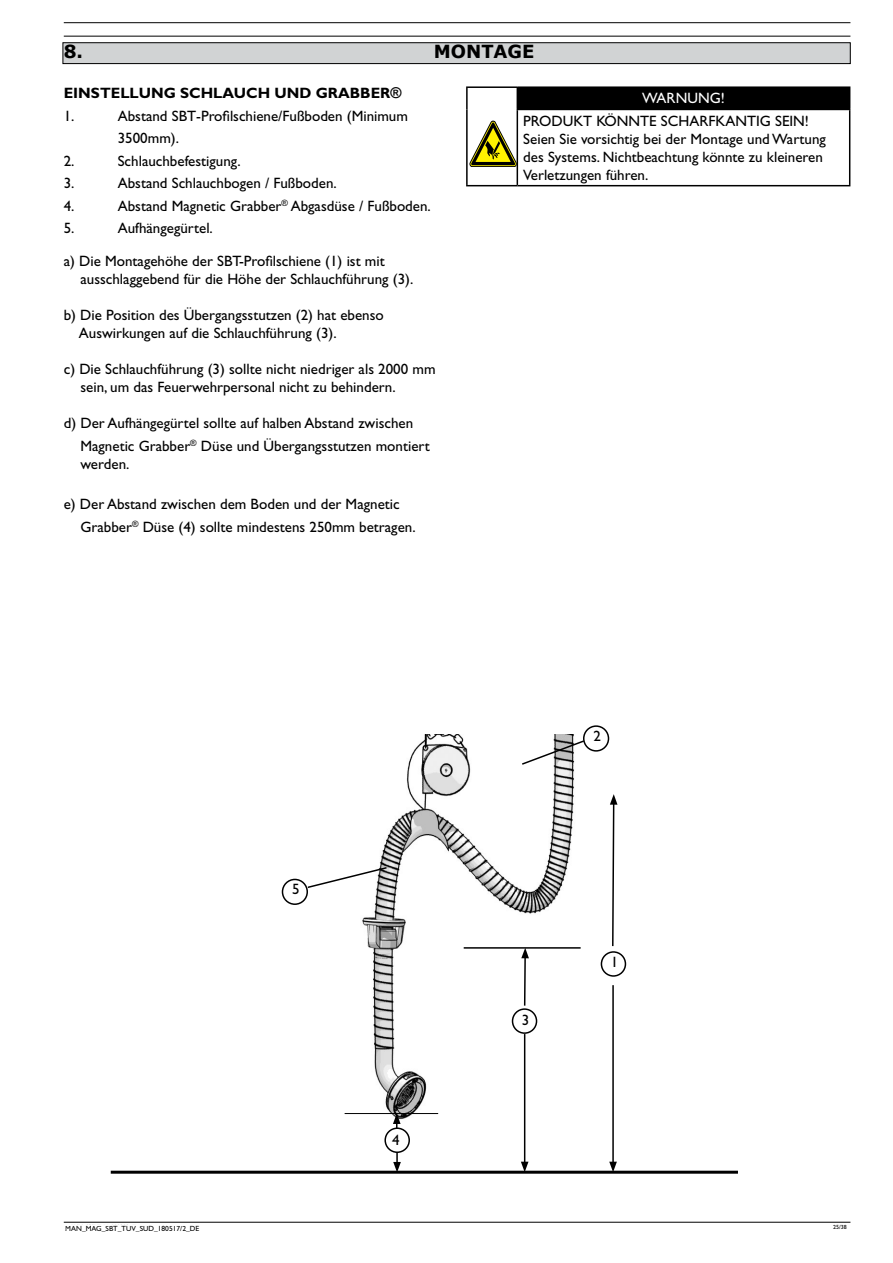
<style>
.page{position:relative;width:893px;height:1263px;background:#fff}
.page>*{position:absolute;margin:0;border:0;box-sizing:border-box;transform-origin:0 0}
.t1{font:700 18px "Verdana";color:#000}
.t2{font:15px/18px "Gill Sans Std";color:#000}
.t3{font:700 15px "Gill Sans Std";color:#000}
.t4{font:15px "Gill Sans Std";color:#fff}
.t5{font:7.5px "Gill Sans Std";color:#000}
.t6{font:6px "Gill Sans Std";color:#000}
.s1{font-size:7.5px;color:#fff}
</style>
<div class="page">
<div style="left:63px;top:43px;width:787px;height:21px;background:#d1d3d4"></div>
<div style="left:63px;top:43px;width:787px;height:21px;border:1px solid #000"></div>
<img style="left:281px;top:735px;width:342px;height:389px">
<svg style="left:610px;top:794px;width:7px;height:153px"></svg>
<hr style="left:612px;top:985px;width:2px;height:179px;background:#000">
<svg style="left:609px;top:1162px;width:8px;height:9px"></svg>
<div style="left:601px;top:951px;width:25px;height:26px;border:2px solid #000;border-radius:50%"></div>
<hr style="left:464px;top:947px;width:117px;height:2px;background:#000">
<svg style="left:521px;top:948px;width:8px;height:59px"></svg>
<hr style="left:524px;top:1034px;width:1px;height:130px;background:#000">
<svg style="left:521px;top:1162px;width:7px;height:9px"></svg>
<div style="left:512px;top:1008px;width:25px;height:26px;border:2px solid #000;border-radius:50%"></div>
<hr style="left:345px;top:1113px;width:93px;height:1px;background:#000">
<svg style="left:393px;top:1114px;width:8px;height:13px"></svg>
<svg style="left:393px;top:1153px;width:8px;height:18px"></svg>
<div style="left:384px;top:1127px;width:26px;height:26px;border:2px solid #000;border-radius:50%"></div>
<svg style="left:520px;top:739px;width:66px;height:27px"></svg>
<div style="left:583px;top:725px;width:26px;height:27px;border:2px solid #000;border-radius:50%"></div>
<svg style="left:306px;top:866px;width:82px;height:23px"></svg>
<div style="left:282px;top:879px;width:26px;height:26px;border:2px solid #000;border-radius:50%"></div>
<hr style="left:111px;top:1171px;width:627px;height:3px;background:#000">
<hr style="left:64px;top:36px;width:786px;height:1px;background:#000">
<hr style="left:64px;top:22px;width:786px;height:1px;background:#000">
<hr style="left:64px;top:1222px;width:786px;height:1px;background:#000">
<div style="left:517px;top:87px;width:333px;height:22px;background:#000"></div>
<hr style="left:466px;top:86px;width:51px;height:2px;background:#000">
<hr style="left:466px;top:88px;width:2px;height:21px;background:#000">
<hr style="left:517px;top:86px;width:333px;height:2px;background:#000">
<hr style="left:466px;top:109px;width:2px;height:76px;background:#000">
<hr style="left:517px;top:109px;width:333px;height:1px;background:#000">
<hr style="left:517px;top:110px;width:1px;height:75px;background:#000">
<hr style="left:849px;top:110px;width:1px;height:75px;background:#000">
<hr style="left:466px;top:185px;width:51px;height:1px;background:#000">
<hr style="left:517px;top:185px;width:333px;height:1px;background:#000">
<svg style="left:470px;top:121px;width:46px;height:46px"></svg>
<p class="t1" style="left:64px;top:39px;width:21px">8.</p>
<p class="t1" style="left:434px;top:39px;width:102px">MONTAGE</p>
<p class="t3" style="left:64px;top:84px;width:339px">EINSTELLUNG SCHLAUCH UND GRABBER®</p>
<p class="t2" style="left:64px;top:107px;width:12px">1.</p>
<p class="t2" style="left:118px;top:104px;width:292px;line-height:22.5px">Abstand SBT-Profilschiene/Fußboden (Minimum<br>3500mm).</p>
<p class="t2" style="left:64px;top:152px;width:12px">2.</p>
<p class="t2" style="left:118px;top:152px;width:124px">Schlauchbefestigung.</p>
<p class="t2" style="left:64px;top:174px;width:12px">3.</p>
<p class="t2" style="left:118px;top:174px;width:221px">Abstand Schlauchbogen / Fußboden.</p>
<p class="t2" style="left:64px;top:197px;width:12px">4.</p>
<p class="t2" style="left:118px;top:197px;width:315px">Abstand Magnetic Grabber<sup>®</sup> Abgasdüse / Fußboden.</p>
<p class="t2" style="left:64px;top:219px;width:12px">5.</p>
<p class="t2" style="left:118px;top:219px;width:97px">Aufhängegürtel.</p>
<p class="t2" style="left:80px;top:252px;width:334px;text-indent:-17px">a) Die Montagehöhe der SBT-Profilschiene (1) ist mit ausschlaggebend für die Höhe der Schlauchführung (3).</p>
<p class="t2" style="left:79px;top:306px;width:306px;text-indent:-15px">b) Die Position des Übergangsstutzen (2) hat ebenso<br>Auswirkungen auf die Schlauchführung (3).</p>
<p class="t2" style="left:80px;top:360px;width:357px;text-indent:-17px">c) Die Schlauchführung (3) sollte nicht niedriger als 2000 mm sein, um das Feuerwehrpersonal nicht zu behindern.</p>
<p class="t2" style="left:80px;top:412px;width:351px;line-height:22.5px;text-indent:-17px">d) Der Aufhängegürtel sollte auf halben Abstand zwischen<br>Magnetic Grabber<sup>®</sup> Düse und Übergangsstutzen montiert</p>
<p class="t2" style="left:80px;top:455px;width:51px">werden.</p>
<p class="t2" style="left:80px;top:493px;width:337px;line-height:22.5px;text-indent:-17px">e) Der Abstand zwischen dem Boden und der Magnetic<br>Grabber<sup>®</sup> Düse (4) sollte mindestens 250mm betragen.</p>
<p class="t2" style="left:292px;top:880px;width:9px">5</p>
<p class="t2" style="left:392px;top:1131px;width:9px">4</p>
<p class="t4" style="left:642px;top:90px;width:84px">WARNUNG!</p>
<p class="t2" style="left:523px;top:112px;width:304px">PRODUKT KÖNNTE SCHARFKANTIG SEIN!<br>Seien Sie vorsichtig bei der Montage und Wartung des Systems. Nichtbeachtung könnte zu kleineren Verletzungen führen.</p>
<p class="t2" style="left:593px;top:727px;width:9px">2</p>
<p class="t2" style="left:522px;top:1011px;width:9px">3</p>
<p class="t2" style="left:611px;top:952px;width:9px">1</p>
<p class="t6" style="left:71px;top:1224px;width:70px">PUM_SBT-TUV_100303_EN</p>
<p class="t6" style="left:833px;top:1224px;width:19px">25/38<span class="s1">0</span></p>
<p class="t5" style="left:65px;top:1224px;width:135px">MAN_MAG_SBT_TUV_SUD_180517/2_DE</p>
</div>
